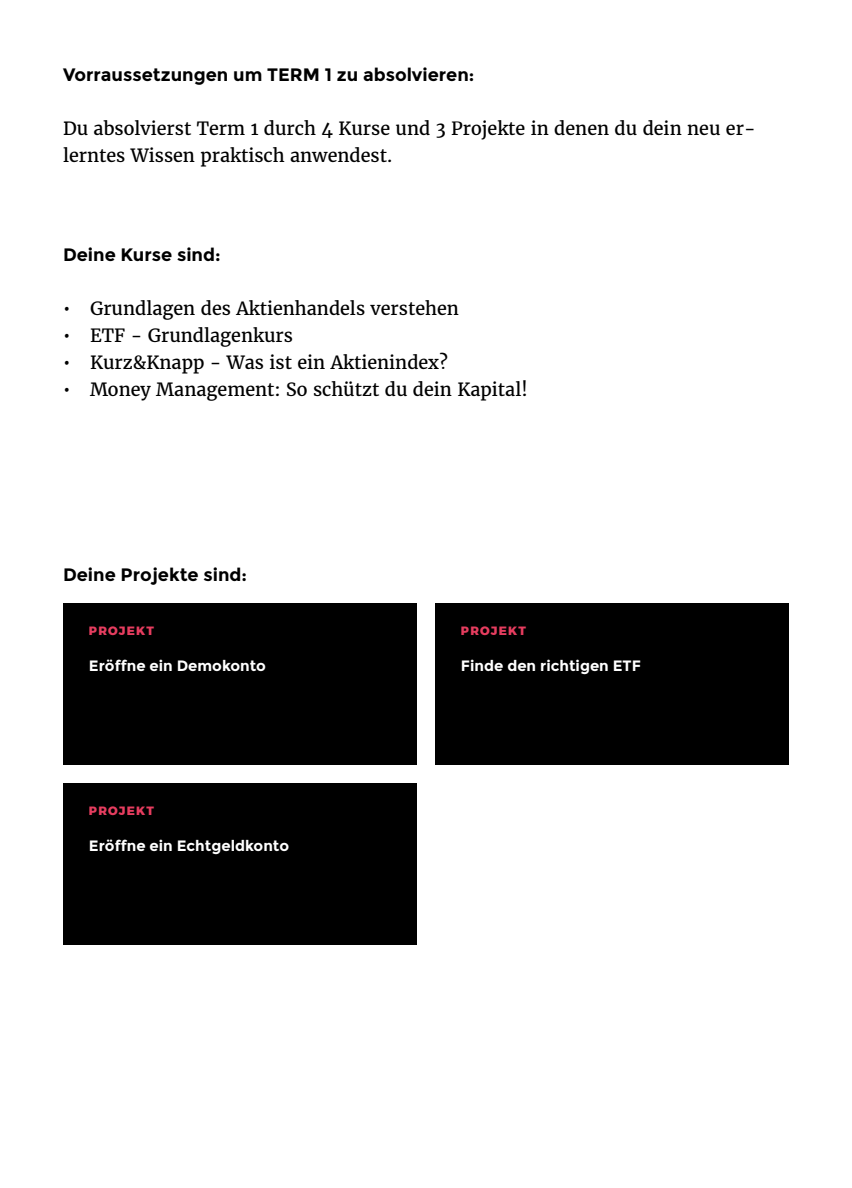
<style>
.page{position:relative;width:852px;height:1188px;background:#fff}
.page>*{position:absolute;margin:0;border:0;box-sizing:border-box;transform-origin:0 0}
.t1{font:18px/27px "Merriweather";color:#000}
.t2{font:700 18px "Montserrat";color:#000}
.t3{font:700 15px "Montserrat";color:#fff}
.t4{font:800 12px "Montserrat";letter-spacing:.1em;color:#e63d5f}
</style>
<div class="page">
<div style="left:63px;top:603px;width:354px;height:162px;background:#000"></div>
<div style="left:435px;top:603px;width:354px;height:162px;background:#000"></div>
<div style="left:63px;top:783px;width:354px;height:162px;background:#000"></div>
<p class="t2" style="left:63px;top:64px;width:413px">Vorraussetzungen um TERM 1 zu absolvieren:</p>
<p class="t1" style="left:63px;top:115px;width:694px">Du absolvierst Term 1 durch 4 Kurse und 3 Projekte in denen du dein neu er&shy;lerntes Wissen praktisch anwendest.</p>
<p class="t2" style="left:63px;top:244px;width:159px">Deine Kurse sind:</p>
<p class="t1" style="left:63px;top:295px;width:397px">• Grundlagen des Aktienhandels verstehen</p>
<p class="t1" style="left:63px;top:322px;width:231px">• ETF - Grundlagenkurs</p>
<p class="t1" style="left:63px;top:349px;width:386px">• Kurz&amp;Knapp - Was ist ein Aktienindex?</p>
<p class="t1" style="left:63px;top:376px;width:466px">• Money Management: So schützt du dein Kapital!</p>
<p class="t2" style="left:63px;top:563px;width:186px">Deine Projekte sind:</p>
<p class="t4" style="left:89px;top:620px;width:66px">PROJEKT</p>
<p class="t3" style="left:89px;top:656px;width:178px">Eröffne ein Demokonto</p>
<p class="t4" style="left:89px;top:800px;width:66px">PROJEKT</p>
<p class="t3" style="left:89px;top:836px;width:202px">Eröffne ein Echtgeldkonto</p>
<p class="t4" style="left:461px;top:620px;width:66px">PROJEKT</p>
<p class="t3" style="left:461px;top:656px;width:181px">Finde den richtigen ETF</p>
</div>
